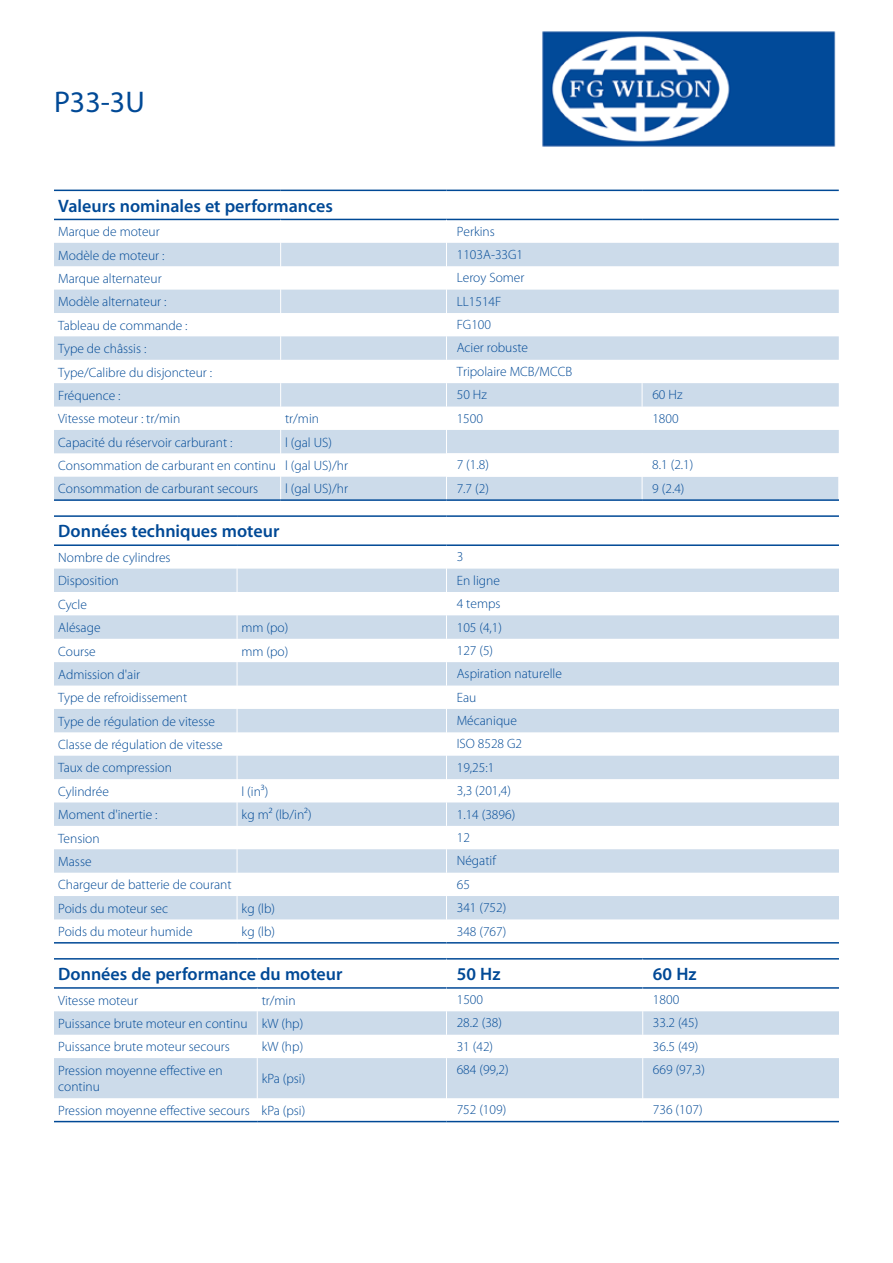
<style>
.page{position:relative;width:893px;height:1263px;background:#fff}
.page>*{position:absolute;margin:0;border:0;box-sizing:border-box;transform-origin:0 0}
.t1{font:30px "Myriad Pro";color:#004996}
.t2{font:600 18px "Myriad Pro";color:#004996}
.t3{font:300 13.5px/23.4px "Myriad Pro";color:#004996}
</style>
<div class="page">
<img style="left:542px;top:31px;width:294px;height:116px">
<svg style="left:54px;top:243px;width:392px;height:256px;fill:#ccdbea"></svg>
<hr style="left:54px;top:190px;width:227px;height:1px;background:#004996">
<hr style="left:281px;top:190px;width:165px;height:1px;background:#004996">
<hr style="left:446px;top:190px;width:196px;height:1px;background:#004996">
<hr style="left:642px;top:190px;width:197px;height:1px;background:#004996">
<hr style="left:54px;top:219px;width:227px;height:1px;background:#004996">
<hr style="left:281px;top:219px;width:165px;height:1px;background:#004996">
<hr style="left:446px;top:219px;width:196px;height:1px;background:#004996">
<hr style="left:642px;top:219px;width:197px;height:1px;background:#004996">
<svg style="left:280px;top:220px;width:1px;height:279px"></svg>
<svg style="left:447px;top:220px;width:392px;height:279px"></svg>
<hr style="left:54px;top:499px;width:227px;height:2px;background:#004996">
<hr style="left:281px;top:499px;width:165px;height:2px;background:#004996">
<hr style="left:446px;top:499px;width:196px;height:2px;background:#004996">
<hr style="left:642px;top:499px;width:197px;height:2px;background:#004996">
<svg style="left:54px;top:569px;width:785px;height:350px;fill:#ccdbea"></svg>
<hr style="left:54px;top:942px;width:183px;height:1px;background:#004996">
<hr style="left:237px;top:942px;width:209px;height:1px;background:#004996">
<hr style="left:446px;top:942px;width:393px;height:1px;background:#004996">
<hr style="left:54px;top:515px;width:183px;height:2px;background:#004996">
<hr style="left:237px;top:515px;width:209px;height:2px;background:#004996">
<hr style="left:446px;top:515px;width:393px;height:2px;background:#004996">
<hr style="left:54px;top:544px;width:183px;height:2px;background:#004996">
<hr style="left:237px;top:544px;width:209px;height:2px;background:#004996">
<hr style="left:446px;top:544px;width:393px;height:2px;background:#004996">
<svg style="left:237px;top:568px;width:1px;height:352px"></svg>
<svg style="left:446px;top:569px;width:1px;height:350px"></svg>
<svg style="left:54px;top:1011px;width:785px;height:87px;fill:#ccdbea"></svg>
<hr style="left:54px;top:958px;width:203px;height:1px;background:#004996">
<hr style="left:257px;top:958px;width:189px;height:1px;background:#004996">
<hr style="left:446px;top:958px;width:197px;height:1px;background:#004996">
<hr style="left:643px;top:958px;width:196px;height:1px;background:#004996">
<hr style="left:54px;top:987px;width:203px;height:2px;background:#004996">
<hr style="left:257px;top:987px;width:189px;height:2px;background:#004996">
<hr style="left:446px;top:987px;width:197px;height:2px;background:#004996">
<hr style="left:643px;top:987px;width:196px;height:2px;background:#004996">
<svg style="left:257px;top:1011px;width:1px;height:47px"></svg>
<svg style="left:446px;top:959px;width:1px;height:99px"></svg>
<svg style="left:642px;top:959px;width:1px;height:99px"></svg>
<hr style="left:257px;top:1058px;width:1px;height:40px;background:#fff">
<hr style="left:446px;top:1058px;width:1px;height:40px;background:#fff">
<hr style="left:642px;top:1058px;width:1px;height:40px;background:#fff">
<hr style="left:54px;top:1121px;width:203px;height:1px;background:#004996">
<hr style="left:257px;top:1121px;width:189px;height:1px;background:#004996">
<hr style="left:446px;top:1121px;width:197px;height:1px;background:#004996">
<hr style="left:643px;top:1121px;width:196px;height:1px;background:#004996">
<h1 class="t1" style="left:54px;top:84px;width:92px">P33-3U</h1>
<h2 class="t2" style="left:58px;top:194px;width:276px">Valeurs nominales et performances</h2>
<p class="t3" style="left:58px;top:220px;width:103px">Marque de moteur</p>
<p class="t3" style="left:457px;top:219px;width:40px">Perkins</p>
<p class="t3" style="left:58px;top:243px;width:108px">Modèle de moteur :</p>
<p class="t3" style="left:457px;top:243px;width:68px">1103A-33G1</p>
<p class="t3" style="left:58px;top:267px;width:105px">Marque alternateur</p>
<p class="t3" style="left:457px;top:266px;width:69px">Leroy Somer</p>
<p class="t3" style="left:58px;top:290px;width:110px">Modèle alternateur :</p>
<p class="t3" style="left:457px;top:289px;width:46px">LL1514F</p>
<p class="t3" style="left:58px;top:313px;width:131px">Tableau de commande :</p>
<p class="t3" style="left:457px;top:313px;width:36px">FG100</p>
<p class="t3" style="left:58px;top:337px;width:90px">Type de châssis :</p>
<p class="t3" style="left:457px;top:336px;width:73px">Acier robuste</p>
<p class="t3" style="left:58px;top:360px;width:155px">Type/Calibre du disjoncteur :</p>
<p class="t3" style="left:457px;top:360px;width:117px">Tripolaire MCB/MCCB</p>
<p class="t3" style="left:58px;top:384px;width:64px">Fréquence :</p>
<p class="t3" style="left:457px;top:383px;width:32px">50 Hz</p>
<p class="t3" style="left:652px;top:383px;width:32px">60 Hz</p>
<p class="t3" style="left:58px;top:407px;width:124px">Vitesse moteur : tr/min</p>
<p class="t3" style="left:285px;top:407px;width:36px">tr/min</p>
<p class="t3" style="left:457px;top:406px;width:28px">1500</p>
<p class="t3" style="left:652px;top:406px;width:28px">1800</p>
<p class="t3" style="left:58px;top:430px;width:176px">Capacité du réservoir carburant :</p>
<p class="t3" style="left:58px;top:430px;width:291px;text-indent:227px">l (gal US)<br>Consommation de carburant en continu l (gal US)/hr</p>
<p class="t3" style="left:457px;top:453px;width:34px">7 (1.8)</p>
<p class="t3" style="left:652px;top:453px;width:43px">8.1 (2.1)</p>
<p class="t3" style="left:58px;top:477px;width:202px">Consommation de carburant secours</p>
<p class="t3" style="left:285px;top:477px;width:64px">l (gal US)/hr</p>
<p class="t3" style="left:457px;top:476px;width:34px">7.7 (2)</p>
<p class="t3" style="left:652px;top:476px;width:34px">9 (2.4)</p>
<h2 class="t2" style="left:58px;top:520px;width:223px">Données techniques moteur</h2>
<p class="t3" style="left:58px;top:546px;width:114px">Nombre de cylindres</p>
<p class="t3" style="left:457px;top:545px;width:8px">3</p>
<p class="t3" style="left:58px;top:569px;width:62px">Disposition</p>
<p class="t3" style="left:457px;top:568px;width:45px">En ligne</p>
<p class="t3" style="left:58px;top:592px;width:30px">Cycle</p>
<p class="t3" style="left:457px;top:592px;width:45px">4 temps</p>
<p class="t3" style="left:58px;top:616px;width:44px">Alésage</p>
<p class="t3" style="left:241px;top:616px;width:48px">mm (po)</p>
<p class="t3" style="left:457px;top:615px;width:47px">105 (4,1)</p>
<p class="t3" style="left:58px;top:639px;width:39px">Course</p>
<p class="t3" style="left:241px;top:639px;width:48px">mm (po)</p>
<p class="t3" style="left:457px;top:638px;width:38px">127 (5)</p>
<p class="t3" style="left:58px;top:662px;width:83px">Admission d'air</p>
<p class="t3" style="left:457px;top:662px;width:107px">Aspiration naturelle</p>
<p class="t3" style="left:58px;top:686px;width:131px">Type de refroidissement</p>
<p class="t3" style="left:457px;top:685px;width:21px">Eau</p>
<p class="t3" style="left:58px;top:709px;width:158px">Type de régulation de vitesse</p>
<p class="t3" style="left:457px;top:709px;width:62px">Mécanique</p>
<p class="t3" style="left:58px;top:733px;width:166px">Classe de régulation de vitesse</p>
<p class="t3" style="left:457px;top:732px;width:67px">ISO 8528 G2</p>
<p class="t3" style="left:58px;top:756px;width:115px">Taux de compression</p>
<p class="t3" style="left:457px;top:755px;width:39px">19,25:1</p>
<p class="t3" style="left:58px;top:779px;width:52px">Cylindrée</p>
<p class="t3" style="left:241px;top:779px;width:28px">l (in³)</p>
<p class="t3" style="left:457px;top:779px;width:56px">3,3 (201,4)</p>
<p class="t3" style="left:58px;top:803px;width:101px">Moment d'inertie :</p>
<p class="t3" style="left:241px;top:803px;width:72px">kg m² (lb/in²)</p>
<p class="t3" style="left:457px;top:802px;width:60px">1.14 (3896)</p>
<p class="t3" style="left:58px;top:826px;width:43px">Tension</p>
<p class="t3" style="left:457px;top:826px;width:15px">12</p>
<p class="t3" style="left:58px;top:850px;width:35px">Masse</p>
<p class="t3" style="left:457px;top:849px;width:41px">Négatif</p>
<p class="t3" style="left:58px;top:873px;width:175px">Chargeur de batterie de courant</p>
<p class="t3" style="left:457px;top:872px;width:15px">65</p>
<p class="t3" style="left:58px;top:896px;width:111px">Poids du moteur sec</p>
<p class="t3" style="left:241px;top:896px;width:35px">kg (lb)</p>
<p class="t3" style="left:457px;top:896px;width:51px">341 (752)</p>
<p class="t3" style="left:58px;top:920px;width:136px">Poids du moteur humide</p>
<p class="t3" style="left:241px;top:920px;width:35px">kg (lb)</p>
<p class="t3" style="left:457px;top:919px;width:51px">348 (767)</p>
<h2 class="t2" style="left:58px;top:963px;width:286px">Données de performance du moteur</h2>
<h2 class="t2" style="left:457px;top:963px;width:45px">50 Hz</h2>
<h2 class="t2" style="left:653px;top:963px;width:45px">60 Hz</h2>
<p class="t3" style="left:58px;top:988px;width:81px">Vitesse moteur</p>
<p class="t3" style="left:262px;top:988px;width:36px">tr/min</p>
<p class="t3" style="left:457px;top:988px;width:28px">1500</p>
<p class="t3" style="left:653px;top:988px;width:28px">1800</p>
<p class="t3" style="left:58px;top:1012px;width:247px">Puissance brute moteur en continu kW (hp)</p>
<p class="t3" style="left:457px;top:1011px;width:47px">28.2 (38)</p>
<p class="t3" style="left:653px;top:1011px;width:47px">33.2 (45)</p>
<p class="t3" style="left:58px;top:1035px;width:173px">Puissance brute moteur secours</p>
<p class="t3" style="left:262px;top:1035px;width:43px">kW (hp)</p>
<p class="t3" style="left:457px;top:1034px;width:38px">31 (42)</p>
<p class="t3" style="left:653px;top:1034px;width:47px">36.5 (49)</p>
<p class="t3" style="left:58px;top:1062px;width:166px;line-height:16.2px">Pression moyenne effective en continu</p>
<p class="t3" style="left:262px;top:1067px;width:45px">kPa (psi)</p>
<p class="t3" style="left:457px;top:1058px;width:53px">684 (99,2)</p>
<p class="t3" style="left:653px;top:1058px;width:53px">669 (97,3)</p>
<p class="t3" style="left:58px;top:1098px;width:249px">Pression moyenne effective secours kPa (psi)</p>
<p class="t3" style="left:457px;top:1098px;width:51px">752 (109)</p>
<p class="t3" style="left:653px;top:1098px;width:51px">736 (107)</p>
</div>
